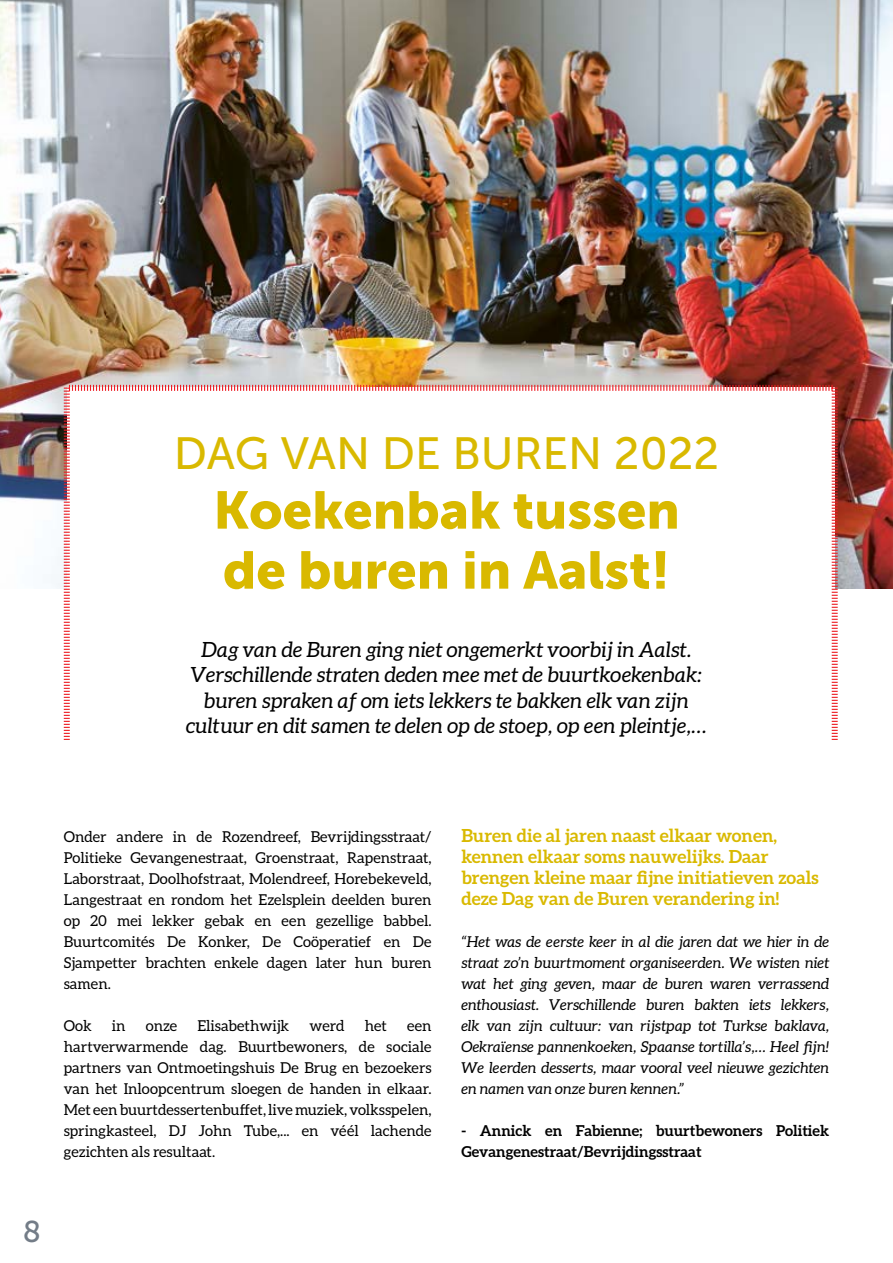
<style>
.page{position:relative;width:893px;height:1263px;background:#fff}
.page>*{position:absolute;margin:0;border:0;box-sizing:border-box;transform-origin:0 0}
.t1{font:52.5px/60px "Museo Sans 900";color:#d9b900}
.t2{font:45px "Museo Sans 500";color:#d9b900}
.t3{font:30px "Museo Sans 500";color:#737c87}
.t4{font:italic 21px/25.5px "Aleo";color:#000;text-align:center}
.t5{font:700 18px/21px "Aleo";color:#d9b900}
.t6{font:15px/21px "Aleo";color:#000;text-align:justify}
.t7{font:italic 15px/21px "Aleo";color:#000;text-align:justify}
.t8{font:700 15px/21px "Aleo";color:#000}
</style>
<div class="page">
<img style="left:0;top:0;width:892px;height:588px">
<svg style="left:63px;top:384px;width:776px;height:356px"></svg>
<h2 class="t2" style="left:174px;top:428px;width:547px">DAG VAN DE BUREN 2022</h2>
<h1 class="t1" style="left:213px;top:480px;width:468px">Koekenbak tussen de buren in Aalst!</h1>
<h3 class="t4" style="left:186px;top:636px;width:522px">Dag van de Buren ging niet ongemerkt voorbij in Aalst.<br>Verschillende straten deden mee met de buurtkoekenbak: buren spraken af om iets lekkers te bakken elk van zijn cultuur en dit samen te delen op de stoep, op een pleintje,…</h3>
<h3 class="t3" style="left:23px;top:1215px;width:20px">8</h3>
<p class="t6" style="left:64px;top:826px;width:369px">Onder andere in de Rozendreef, Bevrijdingsstraat/ Politieke Gevangenestraat, Groenstraat, Rapenstraat, Laborstraat, Doolhofstraat, Molendreef, Horebekeveld, Langestraat en rondom het Ezelsplein deelden buren op 20 mei lekker gebak en een gezellige babbel.<br>Buurtcomités De Konker, De Coöperatief en De Sjampetter brachten enkele dagen later hun buren samen.</p>
<p class="t6" style="left:64px;top:1015px;width:30px">Ook</p>
<p class="t6" style="left:112px;top:1015px;width:15px">in</p>
<p class="t6" style="left:146px;top:1015px;width:33px">onze</p>
<p class="t6" style="left:197px;top:1015px;width:93px">Elisabethwijk</p>
<p class="t6" style="left:309px;top:1015px;width:37px">werd</p>
<p class="t6" style="left:365px;top:1015px;width:24px">het</p>
<p class="t6" style="left:64px;top:1015px;width:369px;text-indent:343px">een hartverwarmende dag. Buurtbewoners, de sociale partners van Ontmoetingshuis De Brug en bezoekers van het Inloopcentrum sloegen de handen in elkaar.<br>Met een buurtdessertenbuffet, live muziek, volksspelen, springkasteel, DJ John Tube,... en véél lachende gezichten als resultaat.</p>
<p class="t5" style="left:461px;top:824px;width:359px">Buren die al jaren naast elkaar wonen, kennen elkaar soms nauwelijks. Daar brengen kleine maar fijne initiatieven zoals deze Dag van de Buren verandering in!</p>
<p class="t7" style="left:461px;top:931px;width:369px">“Het was de eerste keer in al die jaren dat we hier in de straat zo’n buurtmoment organiseerden. We wisten niet wat het ging geven, maar de buren waren verrassend enthousiast. Verschillende buren bakten iets lekkers, elk van zijn cultuur: van rijstpap tot Turkse baklava, Oekraïense pannenkoeken, Spaanse tortilla’s,… Heel fijn!<br>We leerden desserts, maar vooral veel nieuwe gezichten en namen van onze buren kennen.”</p>
<p class="t8" style="left:461px;top:1119px;width:369px">- Annick en Fabienne; buurtbewoners Politiek<br>Gevangenestraat/Bevrijdingsstraat</p>
</div>
